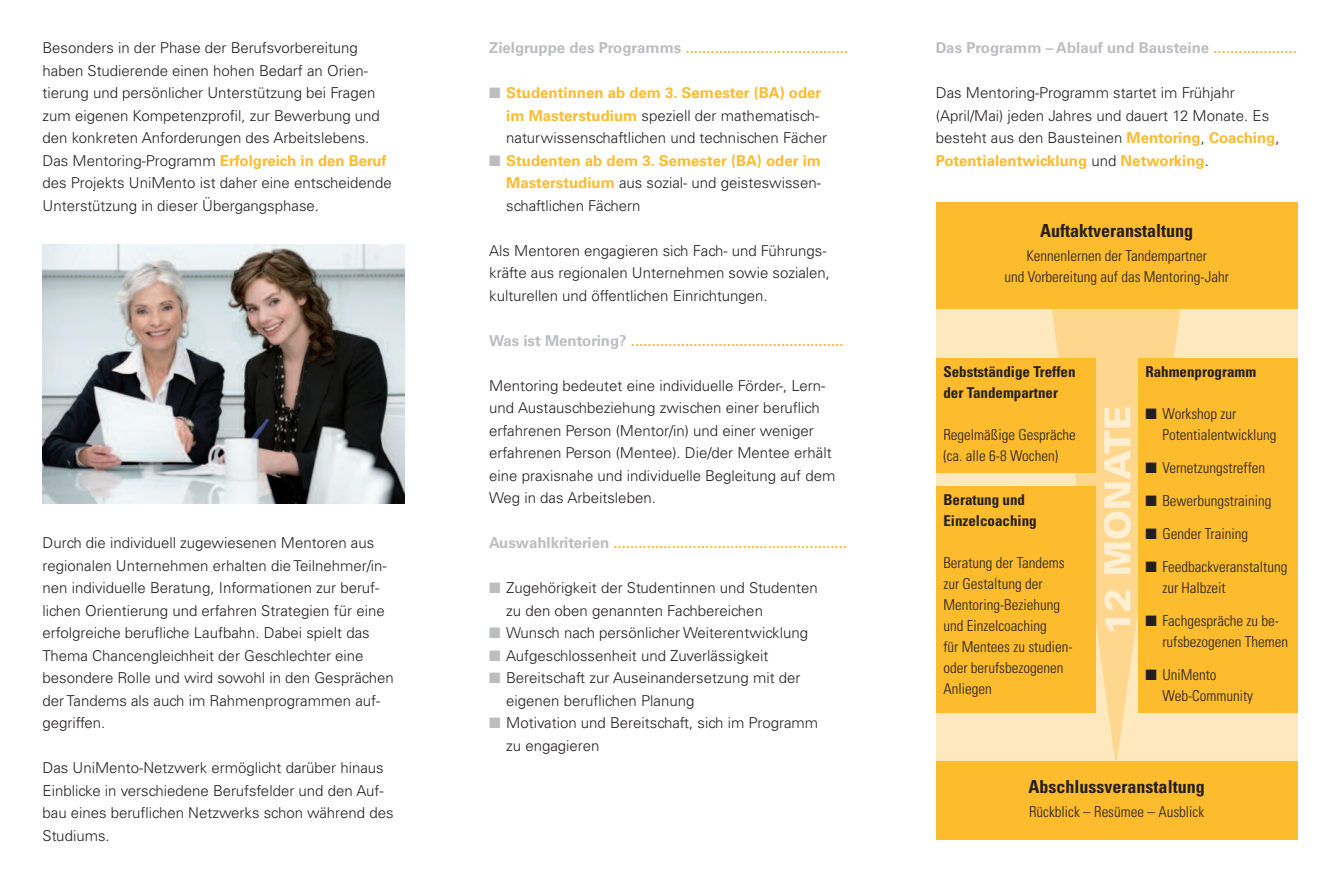
<style>
.page{position:relative;width:1340px;height:893px;background:#fff}
.page>*{position:absolute;margin:0;border:0;box-sizing:border-box;transform-origin:0 0}
.t1{font:900 36px "Univers LT Std";color:#feefd2}
.t2{font:700 condensed 18px "Univers LT Std";color:#231f20}
.t3{font:300 15px/22.5px "Univers LT Std";color:#231f20}
.t4{font:300 condensed 15px/21px "Univers LT Std";color:#231f20}
.t5{font:700 15px/22.5px "Univers LT Std";color:#fdbb2e;text-align:justify}
.t6{font:700 condensed 15px/21px "Univers LT Std";color:#231f20}
.t7{font:700 15px "Univers LT Std";color:#bcbdc0}
.s1{font-weight:700;color:#fdbb2e}
.s2{color:#bcbdc0}
.s3{font-weight:300;color:#231f20}
.s4{color:#fdbb2e}
</style>
<div class="page">
<div style="left:935px;top:294px;width:362px;height:474px;background:#fee8be"></div>
<svg style="left:970px;top:308px;width:145px;height:450px"></svg>
<svg style="left:1115px;top:308px;width:146px;height:452px"></svg>
<div style="left:935px;top:761px;width:362px;height:79px;background:#fdbb2e"></div>
<div style="left:935px;top:358px;width:160px;height:114px;background:#fdbb2e"></div>
<div style="left:935px;top:487px;width:160px;height:226px;background:#fdbb2e"></div>
<div style="left:1137px;top:358px;width:160px;height:355px;background:#fdbb2e"></div>
<div style="left:935px;top:202px;width:362px;height:106px;background:#fdbb2e"></div>
<img style="left:43px;top:244px;width:361px;height:260px">
<p class="t3" style="left:43px;top:38px;width:351px">Besonders in der Phase der Berufsvorbereitung haben Studierende einen hohen Bedarf an Orien&shy;tierung und persönlicher Unterstützung bei Fragen zum eigenen Kompetenzprofil, zur Bewerbung und den konkreten Anforderungen des Arbeitslebens.<br>Das Mentoring-Programm <span class="s1">Erfolgreich in den Beruf </span>des Projekts UniMento ist daher eine entscheidende Unterstützung in dieser Übergangsphase.</p>
<p class="t3" style="left:43px;top:533px;width:353px">Durch die individuell zugewiesenen Mentoren aus regionalen Unternehmen erhalten die Teilnehmer/in&shy;nen individuelle Beratung, Informationen zur beruf&shy;lichen Orientierung und erfahren Strategien für eine erfolgreiche berufliche Laufbahn. Dabei spielt das Thema Chancengleichheit der Geschlechter eine besondere Rolle und wird sowohl in den Gesprächen der Tandems als auch im Rahmenprogrammen auf&shy;gegriffen.</p>
<p class="t3" style="left:43px;top:758px;width:352px">Das UniMento-Netzwerk ermöglicht darüber hinaus Einblicke in verschiedene Berufsfelder und den Auf&shy;bau eines beruflichen Netzwerks schon während des Studiums.</p>
<p class="t5" style="left:489px;top:38px;width:360px"><span class="s2">Zielgruppe des Programms</span> .......................................</p>
<p class="t3" style="left:506px;top:83px;width:322px;text-indent:-17px"><span class="s2">■</span> <span class="s1">Studentinnen ab dem 3. Semester (BA) oder im Masterstudium</span> speziell der mathematisch&shy;naturwissenschaftlichen und technischen Fächer</p>
<p class="t5" style="left:506px;top:151px;width:316px;text-indent:-17px"><span class="s2">■</span> Studenten ab dem 3. Semester (BA) oder im Masterstudium <span class="s3">aus sozial- und geisteswissen&shy;schaftlichen Fächern</span></p>
<p class="t3" style="left:489px;top:241px;width:342px">Als Mentoren engagieren sich Fach- und Führungs&shy;kräfte aus regionalen Unternehmen sowie sozialen, kulturellen und öffentlichen Einrichtungen.</p>
<p class="t5" style="left:489px;top:331px;width:356px"><span class="s2">Was ist Mentoring?</span> ...................................................</p>
<p class="t3" style="left:489px;top:376px;width:348px">Mentoring bedeutet eine individuelle Förder-, Lern&shy;und Austauschbeziehung zwischen einer beruflich erfahrenen Person (Mentor/in) und einer weniger erfahrenen Person (Mentee). Die/der Mentee erhält eine praxisnahe und individuelle Begleitung auf dem Weg in das Arbeitsleben.</p>
<p class="t5" style="left:489px;top:533px;width:359px"><span class="s2">Auswahlkriterien</span> ........................................................</p>
<p class="t3" style="left:506px;top:578px;width:313px;text-indent:-17px"><span class="s2">■</span> Zugehörigkeit der Studentinnen und Studenten zu den oben genannten Fachbereichen</p>
<p class="t3" style="left:489px;top:623px;width:320px"><span class="s2">■</span> Wunsch nach persönlicher Weiterentwicklung</p>
<p class="t3" style="left:489px;top:646px;width:281px"><span class="s2">■</span> Aufgeschlossenheit und Zuverlässigkeit</p>
<p class="t3" style="left:506px;top:668px;width:296px;text-indent:-17px"><span class="s2">■</span> Bereitschaft zur Auseinandersetzung mit der eigenen beruflichen Planung</p>
<p class="t3" style="left:506px;top:713px;width:313px;text-indent:-17px"><span class="s2">■</span> Motivation und Bereitschaft, sich im Programm zu engagieren</p>
<p class="t7" style="left:935px;top:43px;width:362px">Das Programm – Ablauf und Bausteine <span class="s4">....................</span></p>
<p class="t3" style="left:935px;top:83px;width:345px">Das Mentoring-Programm startet im Frühjahr (April/Mai) jeden Jahres und dauert 12 Monate. Es besteht aus den Bausteinen <span class="s1">Mentoring</span>, <span class="s1">Coaching</span>, <span class="s1">Potentialentwicklung</span> und <span class="s1">Networking</span>.</p>
<p class="t2" style="left:1040px;top:224px;width:154px">Auftaktveranstaltung</p>
<p class="t4" style="left:1004px;top:247px;width:226px;text-align:center">Kennenlernen der Tandempartner<br>und Vorbereitung auf das Mentoring-Jahr</p>
<p class="t6" style="left:943px;top:362px;width:134px">Sebstständige Treffen der Tandempartner</p>
<p class="t4" style="left:943px;top:425px;width:134px">Regelmäßige Gespräche (ca. alle 6-8 Wochen)</p>
<p class="t6" style="left:943px;top:490px;width:95px">Beratung und<br>Einzelcoaching</p>
<p class="t4" style="left:943px;top:554px;width:131px">Beratung der Tandems zur Gestaltung der<br>Mentoring-Beziehung und Einzelcoaching<br>für Mentees zu studien&shy;oder berufsbezogenen<br>Anliegen</p>
<h1 class="t1" style="left:1104px;top:635px;width:230px;rotate:-90deg">12 MONATE</h1>
<p class="t6" style="left:1145px;top:362px;width:112px">Rahmenprogramm</p>
<p class="t4" style="left:1162px;top:404px;width:116px;text-indent:-17px">■ Workshop zur<br>Potentialentwicklung</p>
<p class="t4" style="left:1145px;top:458px;width:121px">■ Vernetzungstreffen</p>
<p class="t4" style="left:1145px;top:491px;width:128px">■ Bewerbungstraining</p>
<p class="t4" style="left:1145px;top:524px;width:104px">■ Gender Training</p>
<p class="t4" style="left:1162px;top:557px;width:126px;text-indent:-17px">■ Feedbackveranstaltung zur Halbzeit</p>
<p class="t4" style="left:1162px;top:611px;width:127px;text-indent:-17px">■ Fachgespräche zu be&shy;rufsbezogenen Themen</p>
<p class="t4" style="left:1162px;top:665px;width:92px;text-indent:-17px">■ UniMento<br>Web-Community</p>
<p class="t2" style="left:1028px;top:780px;width:177px">Abschlussveranstaltung</p>
<p class="t4" style="left:1029px;top:803px;width:176px">Rückblick – Resümee – Ausblick</p>
</div>
